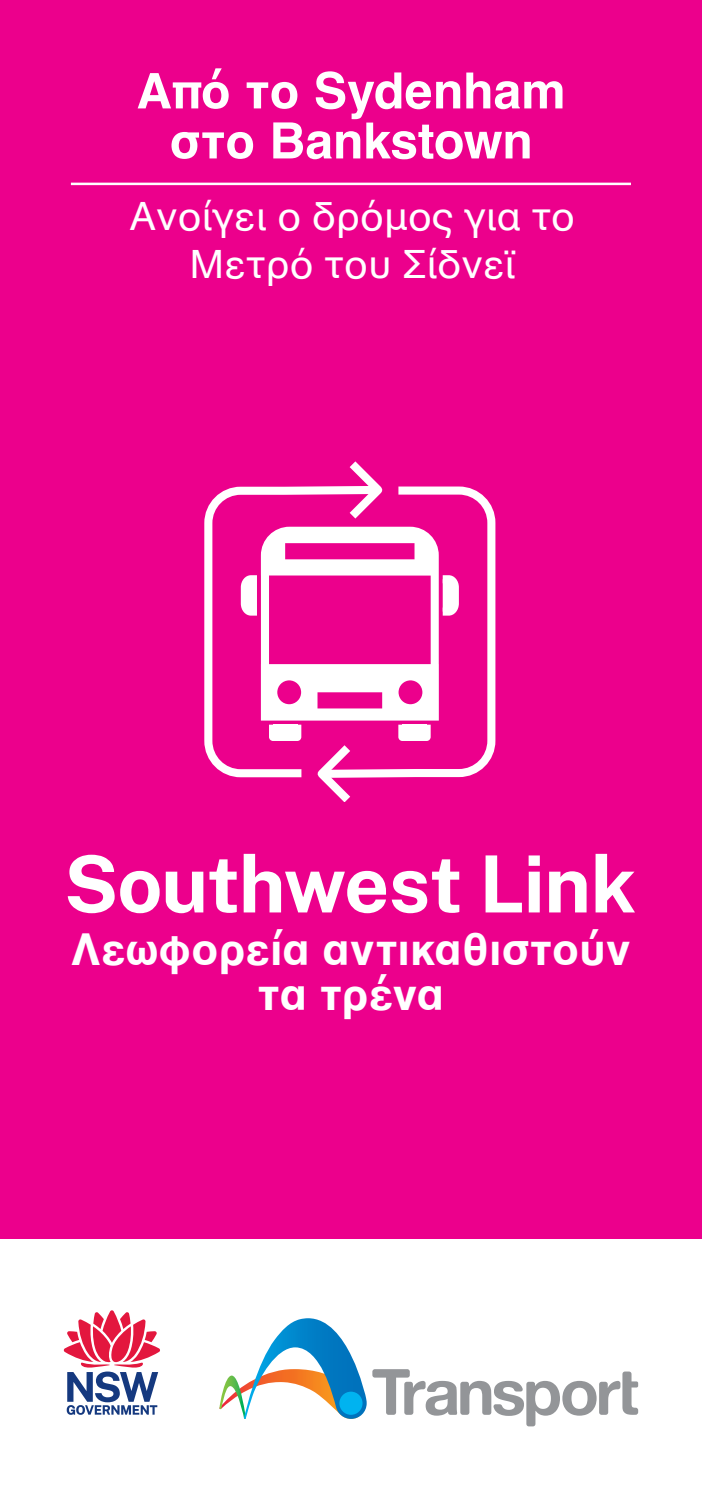
<style>
.page{position:relative;width:702px;height:1489px;background:#fff}
.page>*{position:absolute;margin:0;border:0;box-sizing:border-box;transform-origin:0 0}
.t1{font:700 78.75px "Public Sans NSW";letter-spacing:-.015em;color:#fff}
.t2{font:700 50px/50px "Helvetica";letter-spacing:-.005em;color:#fff;text-align:center}
.t3{font:700 45px/45px "Helvetica";letter-spacing:-.01em;color:#fff;text-align:center}
.t4{font:39.75px/47.8px "Helvetica";letter-spacing:-.01em;color:#fff;text-align:center}
</style>
<div class="page">
<div style="left:0;top:0;width:702px;height:1238px;background:#ec008c"></div>
<svg style="left:204px;top:486px;width:37px;height:292px"></svg>
<svg style="left:459px;top:486px;width:37px;height:292px"></svg>
<svg style="left:241px;top:462px;width:218px;height:339px"></svg>
<svg style="left:372px;top:1369px;width:266px;height:57px"></svg>
<svg style="left:219px;top:1318px;width:147px;height:100px"></svg>
<div style="left:339px;top:1391px;width:23px;height:23px;background:#00b3f0;border-radius:50%"></div>
<svg style="left:64px;top:1310px;width:96px;height:104px"></svg>
<hr style="left:71px;top:183px;width:560px;height:2px;background:#fff">
<p class="t2" style="left:136px;top:66px;width:431px">Από το Sydenham στο Bankstown</p>
<p class="t4" style="left:129px;top:193px;width:447px">Ανοίγει ο δρόμος για το<br>Μετρό του Σίδνεϊ</p>
<p class="t1" style="left:64px;top:824px;width:574px">Southwest Link</p>
<p class="t3" style="left:71px;top:927px;width:561px">Λεωφορεία αντικαθιστούν τα τρένα</p>
</div>
